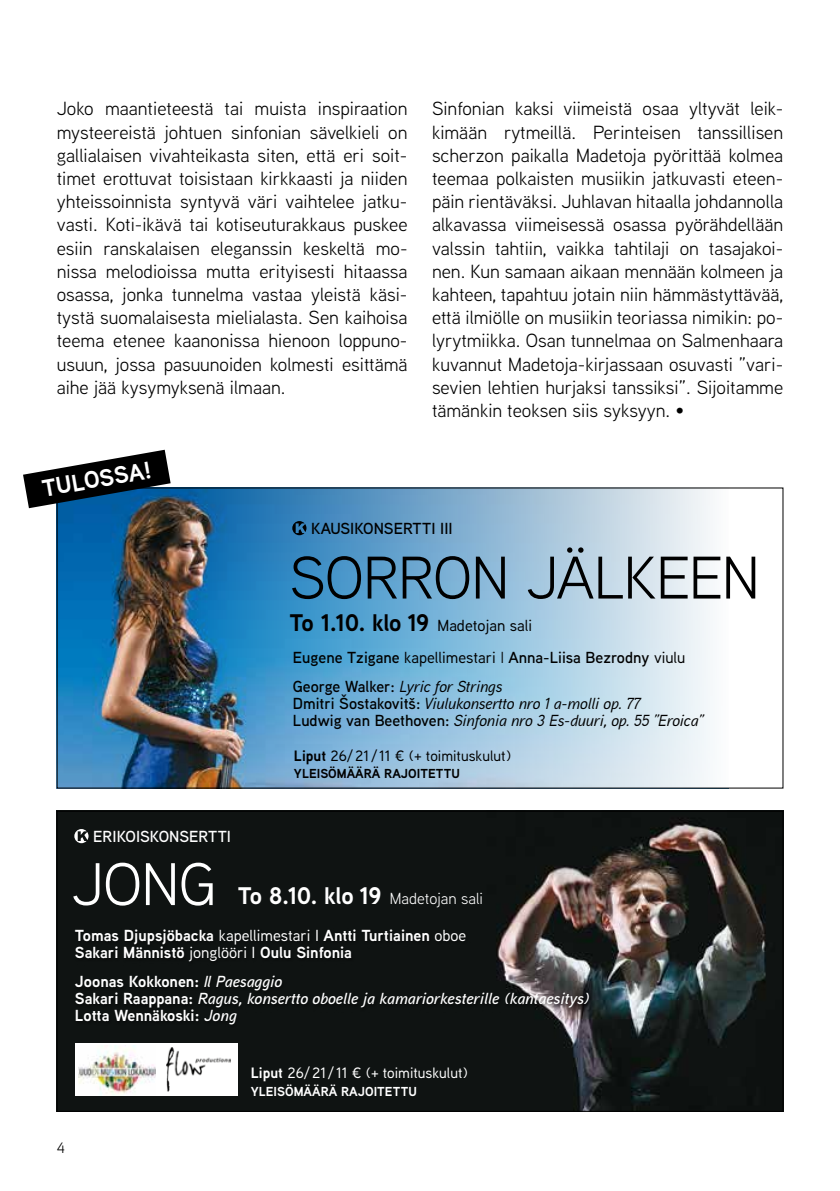
<style>
.page{position:relative;width:840px;height:1191px;background:#fff}
.page>*{position:absolute;margin:0;border:0;box-sizing:border-box;transform-origin:0 0}
.t1{font:60px "Aaux Next";letter-spacing:-.015em;color:#000}
.t2{font:60px "Aaux Next";color:#fff}
.t3{font:700 24px "Aaux Next";color:#fff}
.t4{font:19px/23.2px "Aaux Next";color:#000;text-align:justify}
.t5{font:italic 500 16px/17px "Aaux Next";color:#000}
.t6{font:italic 600 16px/17px "Aaux Next";letter-spacing:.005em;color:#fff}
.t7{font:700 16px/17px "Aaux Next";color:#fff}
.t8{font:500 16px/31.6px "Aaux Next";color:#000}
.t9{font:16px "Aaux Next";color:#fff}
.t10{font:600 16px "Aaux Next";color:#000}
.t11{font:600 16px "Aaux Next";color:#fff}
.t12{font:500 15px "Aaux Next";color:#000}
.t13{font:500 15px "Aaux Next";color:#fff}
.t14{font:15px "Aaux Next";color:#000}
.t15{font:700 13px "Aaux Next";color:#000}
.t16{font:700 13px "Aaux Next";color:#fff}
.s1{font-weight:700;font-size:24px}
.s2{font-weight:600}
.s3{font-weight:400}
.s4{font-weight:600;font-style:normal}
.s5{font-weight:700}
.s6{font-weight:500}
.s7{font-weight:700;font-style:normal}
</style>
<div class="page">
<img style="left:57px;top:810px;width:725px;height:299px">
<img style="left:59px;top:490px;width:122px;height:296px">
<svg style="left:181px;top:487px;width:548px;height:299px;background:#8bb6d3"></svg>
<svg style="left:292px;top:521px;width:14px;height:14px"></svg>
<svg style="left:74px;top:829px;width:14px;height:14px"></svg>
<div style="left:74px;top:928px;width:518px;height:100px;background:#000;opacity:.5"></div>
<div style="left:75px;top:1043px;width:162px;height:52px;background:#fff"></div>
<img style="left:78px;top:1045px;width:77px;height:50px">
<img style="left:166px;top:1047px;width:64px;height:44px">
<svg style="left:23px;top:450px;width:147px;height:58px"></svg>
<p class="t4" style="left:57px;top:96px;width:352px">Joko maantieteestä tai muista inspiraation mysteereistä johtuen sinfonian sävelkieli on gallialaisen vivahteikasta siten, että eri soit&shy;timet erottuvat toisistaan kirkkaasti ja niiden yhteissoinnista syntyvä väri vaihtelee jatku&shy;vasti. Koti-ikävä tai kotiseuturakkaus puskee esiin ranskalaisen eleganssin keskeltä mo&shy;nissa melodioissa mutta erityisesti hitaassa osassa, jonka tunnelma vastaa yleistä käsi&shy;tystä suomalaisesta mielialasta. Sen kaihoisa teema etenee kaanonissa hienoon loppuno&shy;usuun, jossa pasuunoiden kolmesti esittämä aihe jää kysymyksenä ilmaan.</p>
<p class="t4" style="left:432px;top:96px;width:352px">Sinfonian kaksi viimeistä osaa yltyvät leik&shy;kimään rytmeillä. Perinteisen tanssillisen scherzon paikalla Madetoja pyörittää kolmea teemaa polkaisten musiikin jatkuvasti eteen&shy;päin rientäväksi. Juhlavan hitaalla johdannolla alkavassa viimeisessä osassa pyörähdellään valssin tahtiin, vaikka tahtilaji on tasajakoi&shy;nen. Kun samaan aikaan mennään kolmeen ja kahteen, tapahtuu jotain niin hämmästyttävää, että ilmiölle on musiikin teoriassa nimikin: po&shy;lyrytmiikka. Osan tunnelmaa on Salmenhaara kuvannut Madetoja-kirjassaan osuvasti ”vari&shy;sevien lehtien hurjaksi tanssiksi”. Sijoitamme tämänkin teoksen siis syksyyn. •</p>
<p class="t3" style="left:39px;top:472px;width:112px;rotate:-10deg">TULOSSA!</p>
<p class="t11" style="left:93px;top:825px;width:139px">ERIKOISKONSERTTI</p>
<p class="t10" style="left:311px;top:517px;width:143px">KAUSIKONSERTTI III</p>
<h1 class="t1" style="left:289px;top:537px;width:471px">SORRON JÄLKEEN</h1>
<p class="t8" style="left:289px;top:609px;width:397px"><span class="s1">To 1.10. klo 19</span> Madetojan sali<br><span class="s2">Eugene Tzigane</span> kapellimestari <span class="s3">I</span> <span class="s2">Anna-Liisa Bezrodny</span> viulu</p>
<p class="t5" style="left:293px;top:677px;width:411px"><span class="s4">George Walker:</span> Lyric for Strings<br><span class="s4">Dmitri Šostakovitš:</span> Viulukonsertto nro 1 a-molli op. 77<br><span class="s4">Ludwig van Beethoven:</span> Sinfonia nro 3 Es-duuri, op. 55 ”Eroica”</p>
<p class="t12" style="left:294px;top:745px;width:218px"><span class="s5">Liput</span> 26/21 / 11 € (+ toimituskulut)</p>
<p class="t15" style="left:294px;top:764px;width:167px">YLEISÖMÄÄRÄ RAJOITETTU</p>
<h1 class="t2" style="left:71px;top:843px;width:146px">JONG</h1>
<p class="t9" style="left:238px;top:887px;width:246px"><span class="s1">To 8.10. klo 19</span> Madetojan sali</p>
<p class="t7" style="left:75px;top:927px;width:392px">Tomas Djupsjöbacka <span class="s6">kapellimestari I</span> Antti Turtiainen <span class="s6">oboe<br></span>Sakari Männistö <span class="s6">jonglööri I</span> Oulu Sinfonia</p>
<p class="t6" style="left:75px;top:972px;width:515px"><span class="s7">Joonas Kokkonen:</span> Il Paesaggio<br><span class="s7">Sakari Raappana:</span> Ragus, konsertto oboelle ja kamariorkesterille (kantaesitys)<br><span class="s7">Lotta Wennäkoski:</span> Jong</p>
<p class="t14" style="left:57px;top:1138px;width:10px">4</p>
<p class="t13" style="left:251px;top:1063px;width:218px"><span class="s5">Liput</span> 26/21 / 11 € (+ toimituskulut)</p>
<p class="t16" style="left:251px;top:1081px;width:167px">YLEISÖMÄÄRÄ RAJOITETTU</p>
</div>
